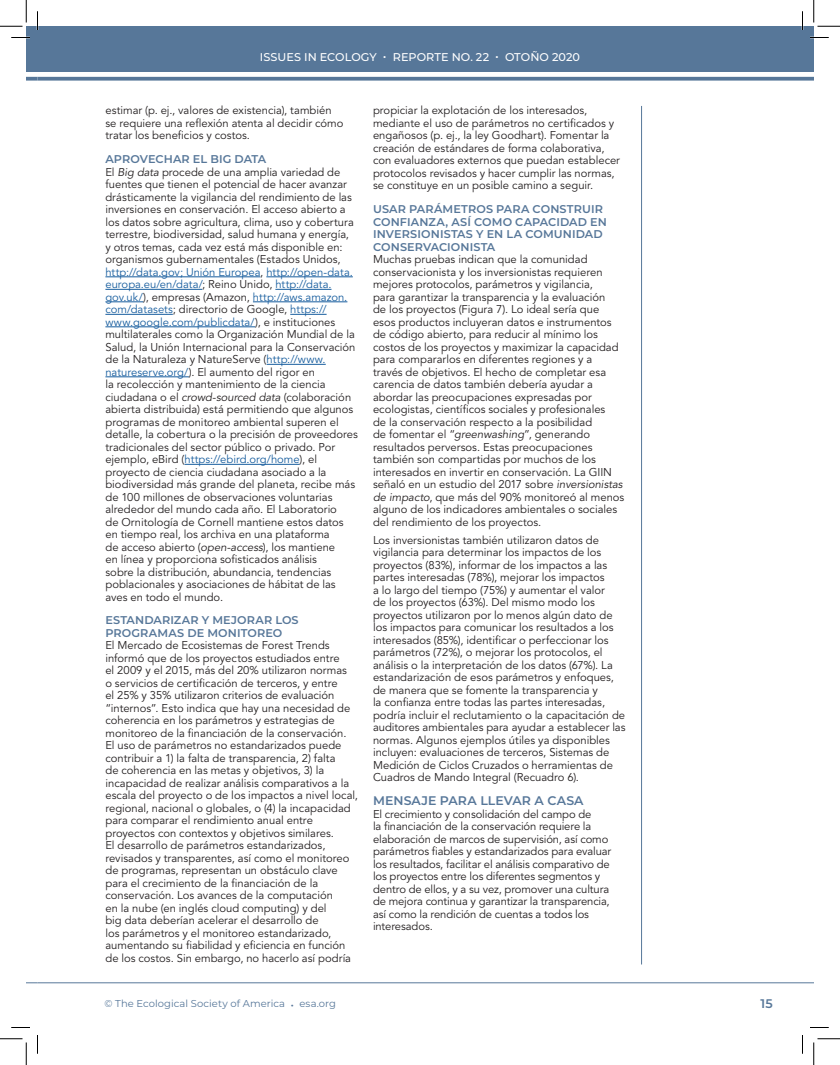
<style>
.page{position:relative;width:840px;height:1065px;background:#fff}
.page>*{position:absolute;margin:0;border:0;box-sizing:border-box;transform-origin:0 0}
.t1{font:600 12.5px "Montserrat";letter-spacing:.005em;color:#577799}
.t2{font:11.25px/12.5px "Avenir LT Std";color:#231f20}
.t3{font:600 11.25px/12.5px "Montserrat";letter-spacing:.01em;color:#577799}
.t4{font:500 11.25px "Montserrat";letter-spacing:.005em;color:#fff}
.t5{font:10px "Montserrat";letter-spacing:.005em;color:#577799}
.s1{font-style:italic}
.s2{color:#175d9e}
.s3{font-size:12.5px}
</style>
<div class="page">
<div style="left:26px;top:26px;width:12px;height:46px;background:#577799"></div>
<div style="left:38px;top:26px;width:776px;height:46px;background:#577799"></div>
<svg style="left:26px;top:77px;width:12px;height:4px"></svg>
<svg style="left:38px;top:77px;width:776px;height:4px;background:#6884a3"></svg>
<svg style="left:26px;top:982px;width:12px;height:1px"></svg>
<hr style="left:38px;top:982px;width:776px;height:1px;background:#577799">
<hr style="left:641px;top:106px;width:1px;height:858px;background:#577799">
<hr style="left:105px;top:277px;width:155px;height:1px;background:#175d9e">
<hr style="left:266px;top:277px;width:87px;height:1px;background:#175d9e">
<hr style="left:105px;top:289px;width:97px;height:1px;background:#175d9e">
<hr style="left:275px;top:289px;width:57px;height:1px;background:#175d9e">
<hr style="left:105px;top:302px;width:38px;height:1px;background:#175d9e">
<hr style="left:253px;top:302px;width:94px;height:1px;background:#175d9e">
<hr style="left:105px;top:314px;width:68px;height:1px;background:#175d9e">
<hr style="left:290px;top:314px;width:37px;height:1px;background:#175d9e">
<hr style="left:105px;top:327px;width:150px;height:1px;background:#175d9e">
<hr style="left:267px;top:364px;width:59px;height:1px;background:#175d9e">
<hr style="left:105px;top:377px;width:84px;height:1px;background:#175d9e">
<hr style="left:184px;top:464px;width:116px;height:1px;background:#175d9e">
<svg style="left:11px;top:37px;width:19px;height:1px"></svg>
<svg style="left:810px;top:37px;width:19px;height:1px"></svg>
<svg style="left:11px;top:1027px;width:19px;height:1px"></svg>
<svg style="left:810px;top:1027px;width:19px;height:1px"></svg>
<svg style="left:37px;top:11px;width:1px;height:19px"></svg>
<svg style="left:37px;top:1035px;width:1px;height:19px"></svg>
<svg style="left:802px;top:11px;width:1px;height:19px"></svg>
<svg style="left:802px;top:1035px;width:1px;height:19px"></svg>
<svg style="left:0;top:0;width:27px;height:27px"></svg>
<svg style="left:0;top:1039px;width:27px;height:26px"></svg>
<svg style="left:814px;top:0;width:26px;height:27px"></svg>
<svg style="left:814px;top:1039px;width:26px;height:26px"></svg>
<p class="t4" style="left:260px;top:49px;width:322px">ISSUES IN ECOLOGY • REPORTE NO. 22 • OTOÑO 2020</p>
<p class="t2" style="left:105px;top:105px;width:240px">estimar (p. ej., valores de existencia), también se requiere una reflexión atenta al decidir cómo tratar los beneficios y costos.</p>
<p class="t3" style="left:105px;top:152px;width:162px">APROVECHAR EL BIG DATA</p>
<p class="t2" style="left:105px;top:166px;width:254px">El <span class="s1">Big data</span> procede de una amplia variedad de fuentes que tienen el potencial de hacer avanzar drásticamente la vigilancia del rendimiento de las inversiones en conservación. El acceso abierto a los datos sobre agricultura, clima, uso y cobertura terrestre, biodiversidad, salud humana y energía,<br>y otros temas, cada vez está más disponible en: organismos gubernamentales (Estados Unidos, <span class="s2">http://data.gov; Unión Europea</span>, <span class="s2">http://open-data. europa.eu/en/data/</span>; Reino Unido, <span class="s2">http://data. gov.uk/</span>), empresas (Amazon, <span class="s2">http://aws.amazon. com/datasets</span>; directorio de Google, <span class="s2">https:// www.google.com/publicdata/</span>), e instituciones multilaterales como la Organización Mundial de la Salud, la Unión Internacional para la Conservación de la Naturaleza y NatureServe (<span class="s2">http://www. natureserve.org/</span>). El aumento del rigor en<br>la recolección y mantenimiento de la ciencia ciudadana o el <span class="s1">crowd-sourced data</span> (colaboración abierta distribuida) está permitiendo que algunos programas de monitoreo ambiental superen el detalle, la cobertura o la precisión de proveedores tradicionales del sector público o privado. Por ejemplo, eBird (<span class="s2">https://ebird.org/home</span>), el proyecto de ciencia ciudadana asociado a la biodiversidad más grande del planeta, recibe más de 100 millones de observaciones voluntarias alrededor del mundo cada año. El Laboratorio<br>de Ornitología de Cornell mantiene estos datos en tiempo real, los archiva en una plataforma<br>de acceso abierto (<span class="s1">open-access</span>), los mantiene<br>en línea y proporciona sofisticados análisis<br>sobre la distribución, abundancia, tendencias poblacionales y asociaciones de hábitat de las aves en todo el mundo.</p>
<p class="t3" style="left:105px;top:614px;width:195px">ESTANDARIZAR Y MEJORAR LOS<br>PROGRAMAS DE MONITOREO</p>
<p class="t2" style="left:105px;top:640px;width:254px">El Mercado de Ecosistemas de Forest Trends informó que de los proyectos estudiados entre<br>el 2009 y el 2015, más del 20% utilizaron normas<br>o servicios de certificación de terceros, y entre<br>el 25% y 35% utilizaron criterios de evaluación “internos”. Esto indica que hay una necesidad de coherencia en los parámetros y estrategias de monitoreo de la financiación de la conservación.<br>El uso de parámetros no estandarizados puede contribuir a 1) la falta de transparencia, 2) falta<br>de coherencia en las metas y objetivos, 3) la incapacidad de realizar análisis comparativos a la escala del proyecto o de los impactos a nivel local, regional, nacional o globales, o (4) la incapacidad para comparar el rendimiento anual entre proyectos con contextos y objetivos similares.<br>El desarrollo de parámetros estandarizados, revisados y transparentes, así como el monitoreo de programas, representan un obstáculo clave para el crecimiento de la financiación de la conservación. Los avances de la computación<br>en la nube (en inglés cloud computing) y del<br>big data deberían acelerar el desarrollo de<br>los parámetros y el monitoreo estandarizado, aumentando su fiabilidad y eficiencia en función de los costos. Sin embargo, no hacerlo así podría</p>
<p class="t2" style="left:373px;top:105px;width:249px">propiciar la explotación de los interesados, mediante el uso de parámetros no certificados y engañosos (p. ej., la ley Goodhart). Fomentar la creación de estándares de forma colaborativa, con evaluadores externos que puedan establecer protocolos revisados y hacer cumplir las normas, se constituye en un posible camino a seguir.</p>
<p class="t3" style="left:373px;top:202px;width:235px">USAR PARÁMETROS PARA CONSTRUIR<br>CONFIANZA, ASÍ COMO CAPACIDAD EN<br>INVERSIONISTAS Y EN LA COMUNIDAD<br>CONSERVACIONISTA</p>
<p class="t2" style="left:373px;top:253px;width:253px">Muchas pruebas indican que la comunidad conservacionista y los inversionistas requieren mejores protocolos, parámetros y vigilancia,<br>para garantizar la transparencia y la evaluación<br>de los proyectos (Figura 7). Lo ideal sería que esos productos incluyeran datos e instrumentos de código abierto, para reducir al mínimo los costos de los proyectos y maximizar la capacidad para compararlos en diferentes regiones y a través de objetivos. El hecho de completar esa carencia de datos también debería ayudar a abordar las preocupaciones expresadas por ecologistas, científicos sociales y profesionales<br>de la conservación respecto a la posibilidad<br>de fomentar el “<span class="s1">greenwashing</span>”, generando resultados perversos. Estas preocupaciones también son compartidas por muchos de los interesados en invertir en conservación. La GIIN señaló en un estudio del 2017 sobre <span class="s1">inversionistas de impacto</span>, que más del 90% monitoreó al menos alguno de los indicadores ambientales o sociales del rendimiento de los proyectos.</p>
<p class="t2" style="left:373px;top:534px;width:254px">Los inversionistas también utilizaron datos de vigilancia para determinar los impactos de los proyectos (83%), informar de los impactos a las partes interesadas (78%), mejorar los impactos<br>a lo largo del tiempo (75%) y aumentar el valor<br>de los proyectos (63%). Del mismo modo los proyectos utilizaron por lo menos algún dato de los impactos para comunicar los resultados a los interesados (85%), identificar o perfeccionar los parámetros (72%), o mejorar los protocolos, el análisis o la interpretación de los datos (67%). La estandarización de esos parámetros y enfoques, de manera que se fomente la transparencia y<br>la confianza entre todas las partes interesadas, podría incluir el reclutamiento o la capacitación de auditores ambientales para ayudar a establecer las normas. Algunos ejemplos útiles ya disponibles incluyen: evaluaciones de terceros, Sistemas de Medición de Ciclos Cruzados o herramientas de Cuadros de Mando Integral (Recuadro 6).</p>
<p class="t1" style="left:373px;top:792px;width:212px">MENSAJE PARA LLEVAR A CASA</p>
<p class="t2" style="left:373px;top:808px;width:240px">El crecimiento y consolidación del campo de<br>la financiación de la conservación requiere la elaboración de marcos de supervisión, así como parámetros fiables y estandarizados para evaluar los resultados, facilitar el análisis comparativo de los proyectos entre los diferentes segmentos y dentro de ellos, y a su vez, promover una cultura de mejora continua y garantizar la transparencia, así como la rendición de cuentas a todos los interesados.</p>
<p class="t5" style="left:104px;top:997px;width:233px">© The Ecological Society of America <span class="s3">•</span> esa.org</p>
<p class="t1" style="left:761px;top:995px;width:14px">15</p>
</div>
